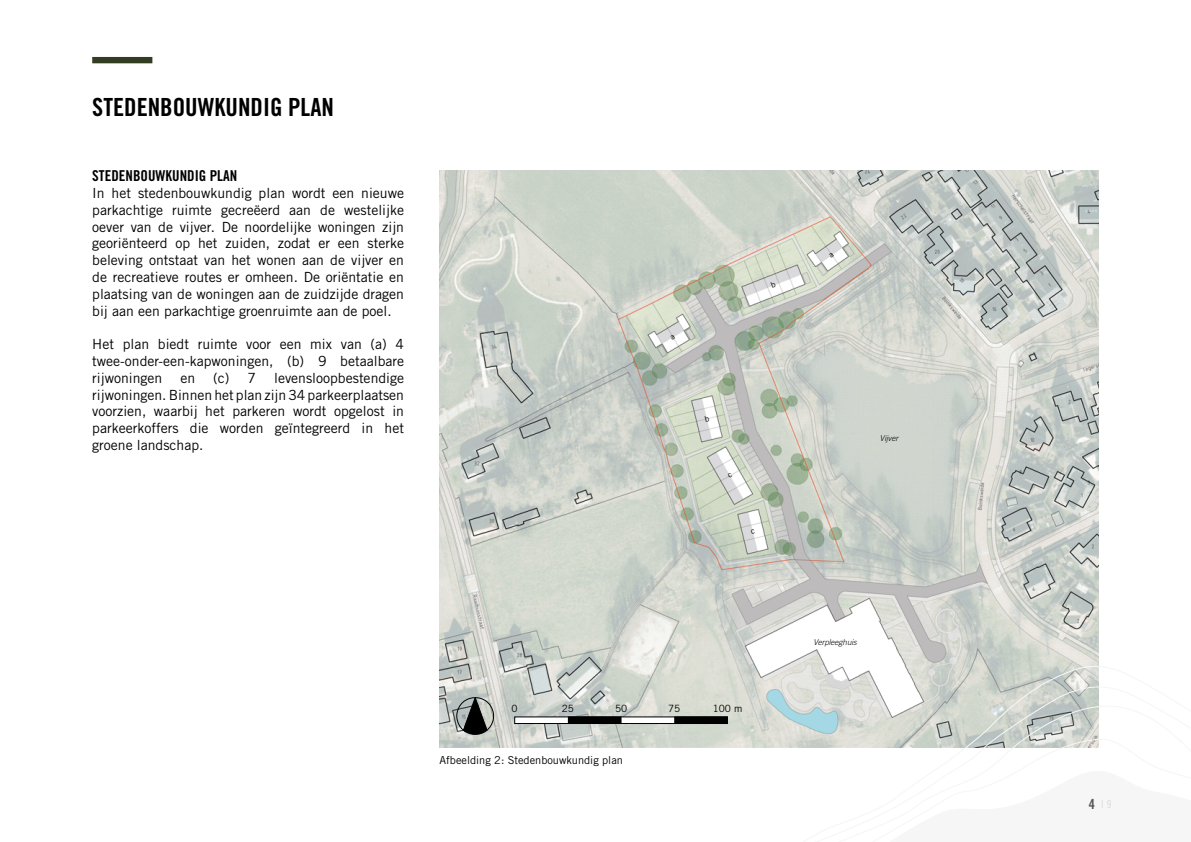
<style>
.page{position:relative;width:1191px;height:842px;background:#fff}
.page>*{position:absolute;margin:0;border:0;box-sizing:border-box;transform-origin:0 0}
.t1{font:25px "Trade Gothic LT Std Bd Cn 20";color:#000}
.t2{font:15px "Trade Gothic LT Std Bd Cn 20";color:#000}
.t3{font:14px/16.8px "Trade Gothic LT Std";color:#000;text-align:justify}
.t4{font:14px "Trade Gothic LT Std Bd Cn 20";color:#545454}
.t5{font:11px "Trade Gothic LT Std";color:#000}
.t6{font:10px "Trade Gothic LT Std";color:#000}
.t7{font:italic 300 8px "Trade Gothic LT Std";color:#000}
.s1{font-family:"Trade Gothic LT Std";font-size:11px;color:#d9d9d9}
.s2{font-family:"Trade Gothic LT Std Cn 18";font-size:11px;color:#d9d9d9}
</style>
<div class="page">
<img style="left:439px;top:170px;width:659px;height:578px">
<div style="left:515px;top:717px;width:212px;height:6px;background:#fff"></div>
<div style="left:514px;top:717px;width:213px;height:7px;border:1px solid #000"></div>
<div style="left:568px;top:717px;width:53px;height:6px;background:#000"></div>
<div style="left:674px;top:717px;width:53px;height:6px;background:#000"></div>
<svg style="left:456px;top:692px;width:38px;height:48px;background:#838784"></svg>
<svg style="left:802px;top:660px;width:297px;height:88px;background:#d2d7d2"></svg>
<div style="left:92px;top:57px;width:60px;height:6px;background:#333d22"></div>
<svg style="left:829px;top:252px;width:5px;height:6px"></svg>
<svg style="left:670px;top:334px;width:5px;height:6px"></svg>
<svg style="left:751px;top:529px;width:4px;height:5px"></svg>
<svg style="left:727px;top:473px;width:5px;height:5px"></svg>
<svg style="left:705px;top:415px;width:4px;height:7px"></svg>
<svg style="left:770px;top:282px;width:6px;height:6px"></svg>
<h1 class="t1" style="left:92px;top:92px;width:243px">STEDENBOUWKUNDIG PLAN</h1>
<p class="t2" style="left:92px;top:167px;width:146px">STEDENBOUWKUNDIG PLAN</p>
<p class="t3" style="left:92px;top:184px;width:313px">In het stedenbouwkundig plan wordt een nieuwe parkachtige ruimte gecreëerd aan de westelijke oever van de vijver. De noordelijke woningen zijn georiënteerd op het zuiden, zodat er een sterke beleving ontstaat van het wonen aan de vijver en de recreatieve routes er omheen. De oriëntatie en plaatsing van de woningen aan de zuidzijde dragen bij aan een parkachtige groenruimte aan de poel.</p>
<p class="t3" style="left:92px;top:336px;width:313px">Het plan biedt ruimte voor een mix van (a) 4 twee-onder-een-kapwoningen, (b) 9 betaalbare rijwoningen</p>
<p class="t3" style="left:92px;top:369px;width:313px;text-indent:182px">levensloopbestendige rijwoningen. Binnen het plan zijn 34 parkeerplaatsen voorzien, waarbij het parkeren wordt opgelost in parkeerkoffers die worden geïntegreerd in het groene landschap.</p>
<p class="t3" style="left:180px;top:369px;width:16px">en</p>
<p class="t3" style="left:213px;top:369px;width:44px">(c) 7</p>
<p class="t7" style="left:880px;top:433px;width:20px">Vijver</p>
<p class="t6" style="left:511px;top:702px;width:8px">0</p>
<p class="t6" style="left:562px;top:702px;width:14px">25</p>
<p class="t6" style="left:615px;top:702px;width:14px">50</p>
<p class="t6" style="left:668px;top:702px;width:14px">75</p>
<p class="t6" style="left:713px;top:702px;width:31px">100 m</p>
<p class="t5" style="left:439px;top:753px;width:185px">Afbeelding 2: Stedenbouwkundig plan</p>
<p class="t7" style="left:813px;top:637px;width:45px">Verpleeghuis</p>
<p class="t4" style="left:1089px;top:796px;width:24px">4 <span class="s1">|</span> <span class="s2">9</span></p>
</div>
